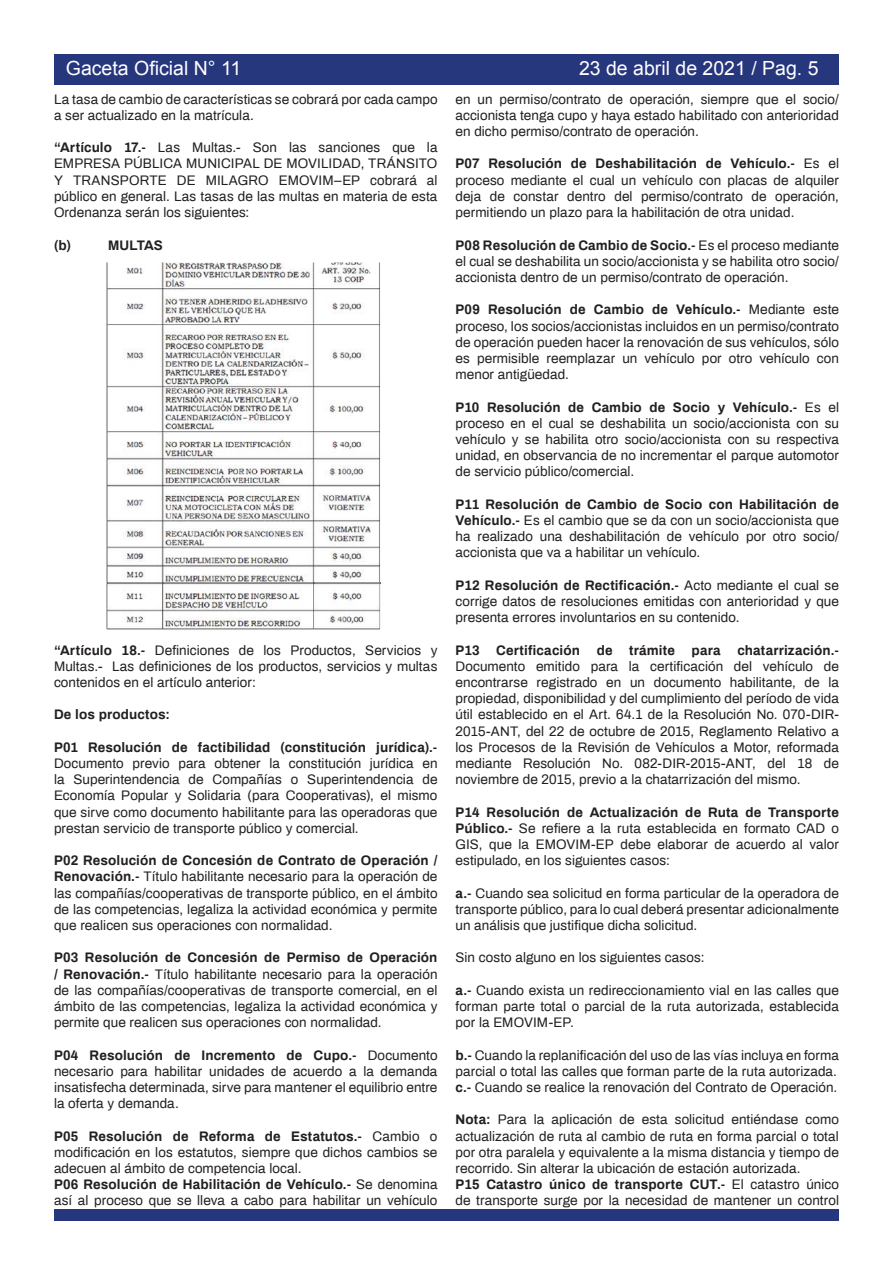
<style>
.page{position:relative;width:893px;height:1263px;background:#fff}
.page>*{position:absolute;margin:0;border:0;box-sizing:border-box;transform-origin:0 0}
.t1{font:19.5px "Arial";color:#fff}
.t2{font:13.5px/16.2px "Archivo";letter-spacing:.005em;color:#231f20;text-align:justify}
.t3{font:700 13.5px "Archivo";letter-spacing:.01em;color:#231f20}
.s1{font-weight:700}
</style>
<div class="page">
<div style="left:54px;top:54px;width:785px;height:30px;background:#27377e"></div>
<div style="left:54px;top:1209px;width:785px;height:12px;background:#27377e"></div>
<img style="left:106px;top:262px;width:274px;height:320px">
<img style="left:106px;top:584px;width:274px;height:46px">
<img style="left:106px;top:582px;width:274px;height:2px">
<h1 class="t1" style="left:66px;top:55px;width:177px">Gaceta Oficial N° 11</h1>
<h1 class="t1" style="left:579px;top:55px;width:241px">23 de abril de 2021 / Pag. 5</h1>
<p class="t2" style="left:54px;top:90px;width:385px">La tasa de cambio de características se cobrará por cada campo a ser actualizado en la matrícula.</p>
<p class="t2" style="left:54px;top:139px;width:385px"><span class="s1">“Artículo 17.-</span> Las Multas.- Son las sanciones que la EMPRESA PÚBLICA MUNICIPAL DE MOVILIDAD, TRÁNSITO Y TRANSPORTE DE MILAGRO EMOVIM–EP cobrará al público en general. Las tasas de las multas en materia de esta Ordenanza serán los siguientes:</p>
<p class="t3" style="left:54px;top:236px;width:18px">(b)</p>
<p class="t3" style="left:108px;top:236px;width:56px">MULTAS</p>
<p class="t2" style="left:455px;top:90px;width:385px">en un permiso/contrato de operación, siempre que el socio/ accionista tenga cupo y haya estado habilitado con anterioridad en dicho permiso/contrato de operación.</p>
<p class="t2" style="left:455px;top:155px;width:385px"><span class="s1">P07 Resolución de Deshabilitación de Vehículo.-</span> Es el proceso mediante el cual un vehículo con placas de alquiler deja de constar dentro del permiso/contrato de operación, permitiendo un plazo para la habilitación de otra unidad.</p>
<p class="t2" style="left:455px;top:236px;width:385px"><span class="s1">P08 Resolución de Cambio de Socio.-</span> Es el proceso mediante el cual se deshabilita un socio/accionista y se habilita otro socio/ accionista dentro de un permiso/contrato de operación.</p>
<p class="t2" style="left:455px;top:301px;width:385px"><span class="s1">P09 Resolución de Cambio de Vehículo.-</span> Mediante este proceso, los socios/accionistas incluidos en un permiso/contrato de operación pueden hacer la renovación de sus vehículos, sólo es permisible reemplazar un vehículo por otro vehículo con menor antigüedad.</p>
<p class="t2" style="left:455px;top:398px;width:385px"><span class="s1">P10 Resolución de Cambio de Socio y Vehículo.-</span> Es el proceso en el cual se deshabilita un socio/accionista con su vehículo y se habilita otro socio/accionista con su respectiva unidad, en observancia de no incrementar el parque automotor de servicio público/comercial.</p>
<p class="t2" style="left:455px;top:495px;width:385px"><span class="s1">P11 Resolución de Cambio de Socio con Habilitación de Vehículo.-</span> Es el cambio que se da con un socio/accionista que ha realizado una deshabilitación de vehículo por otro socio/ accionista que va a habilitar un vehículo.</p>
<p class="t2" style="left:455px;top:576px;width:385px"><span class="s1">P12 Resolución de Rectificación.-</span> Acto mediante el cual se corrige datos de resoluciones emitidas con anterioridad y que presenta errores involuntarios en su contenido.</p>
<p class="t3" style="left:455px;top:641px;width:385px">P13 Certificación de trámite para chatarrización.-</p>
<p class="t2" style="left:455px;top:657px;width:385px">Documento emitido para la certificación del vehículo de encontrarse registrado en un documento habilitante, de la propiedad, disponibilidad y del cumplimiento del período de vida útil establecido en el Art. 64.1 de la Resolución No. 070-DIR-2015-ANT, del 22 de octubre de 2015, Reglamento Relativo a los Procesos de la Revisión de Vehículos a Motor, reformada mediante Resolución No. 082-DIR-2015-ANT, del 18 de noviembre de 2015, previo a la chatarrización del mismo.</p>
<p class="t2" style="left:455px;top:803px;width:385px"><span class="s1">P14 Resolución de Actualización de Ruta de Transporte Público.-</span> Se refiere a la ruta establecida en formato CAD o GIS, que la EMOVIM-EP debe elaborar de acuerdo al valor estipulado, en los siguientes casos:</p>
<p class="t2" style="left:455px;top:884px;width:385px"><span class="s1">a.-</span> Cuando sea solicitud en forma particular de la operadora de transporte público, para lo cual deberá presentar adicionalmente un análisis que justifique dicha solicitud.</p>
<p class="t2" style="left:455px;top:949px;width:250px">Sin costo alguno en los siguientes casos:</p>
<p class="t2" style="left:455px;top:981px;width:385px"><span class="s1">a.-</span> Cuando exista un redireccionamiento vial en las calles que forman parte total o parcial de la ruta autorizada, establecida por la EMOVIM-EP.</p>
<p class="t2" style="left:455px;top:1046px;width:385px;text-align:left"><span class="s1">b.-</span> Cuando la replanificación del uso de las vías incluya en forma parcial o total las calles que forman parte de la ruta autorizada. <span class="s1">c.-</span> Cuando se realice la renovación del Contrato de Operación.</p>
<p class="t2" style="left:455px;top:1111px;width:385px;text-align:left"><span class="s1">Nota:</span> Para la aplicación de esta solicitud entiéndase como actualización de ruta al cambio de ruta en forma parcial o total por otra paralela y equivalente a la misma distancia y tiempo de recorrido. Sin alterar la ubicación de estación autorizada.<br><span class="s1">P15 Catastro único de transporte CUT.-</span> El catastro único de transporte surge por la necesidad de mantener un control</p>
<p class="t2" style="left:54px;top:641px;width:385px"><span class="s1">“Artículo 18.-</span> Definiciones de los Productos, Servicios y Multas.- Las definiciones de los productos, servicios y multas contenidos en el artículo anterior:</p>
<p class="t3" style="left:54px;top:705px;width:118px">De los productos:</p>
<p class="t3" style="left:54px;top:738px;width:385px">P01 Resolución de factibilidad (constitución jurídica).-</p>
<p class="t2" style="left:54px;top:754px;width:385px">Documento previo para obtener la constitución jurídica en la Superintendencia de Compañías o Superintendencia de Economía Popular y Solidaria (para Cooperativas), el mismo que sirve como documento habilitante para las operadoras que prestan servicio de transporte público y comercial.</p>
<p class="t2" style="left:54px;top:852px;width:385px"><span class="s1">P02 Resolución de Concesión de Contrato de Operación / Renovación.-</span> Título habilitante necesario para la operación de las compañías/cooperativas de transporte público, en el ámbito de las competencias, legaliza la actividad económica y permite que realicen sus operaciones con normalidad.</p>
<p class="t2" style="left:54px;top:949px;width:385px"><span class="s1">P03 Resolución de Concesión de Permiso de Operación / Renovación.-</span> Título habilitante necesario para la operación de las compañías/cooperativas de transporte comercial, en el ámbito de las competencias, legaliza la actividad económica y permite que realicen sus operaciones con normalidad.</p>
<p class="t2" style="left:54px;top:1046px;width:385px"><span class="s1">P04 Resolución de Incremento de Cupo.-</span> Documento necesario para habilitar unidades de acuerdo a la demanda insatisfecha determinada, sirve para mantener el equilibrio entre la oferta y demanda.</p>
<p class="t2" style="left:54px;top:1127px;width:385px;text-align:left"><span class="s1">P05 Resolución de Reforma de Estatutos.-</span> Cambio o modificación en los estatutos, siempre que dichos cambios se adecuen al ámbito de competencia local.<br><span class="s1">P06 Resolución de Habilitación de Vehículo.-</span> Se denomina así al proceso que se lleva a cabo para habilitar un vehículo</p>
</div>
